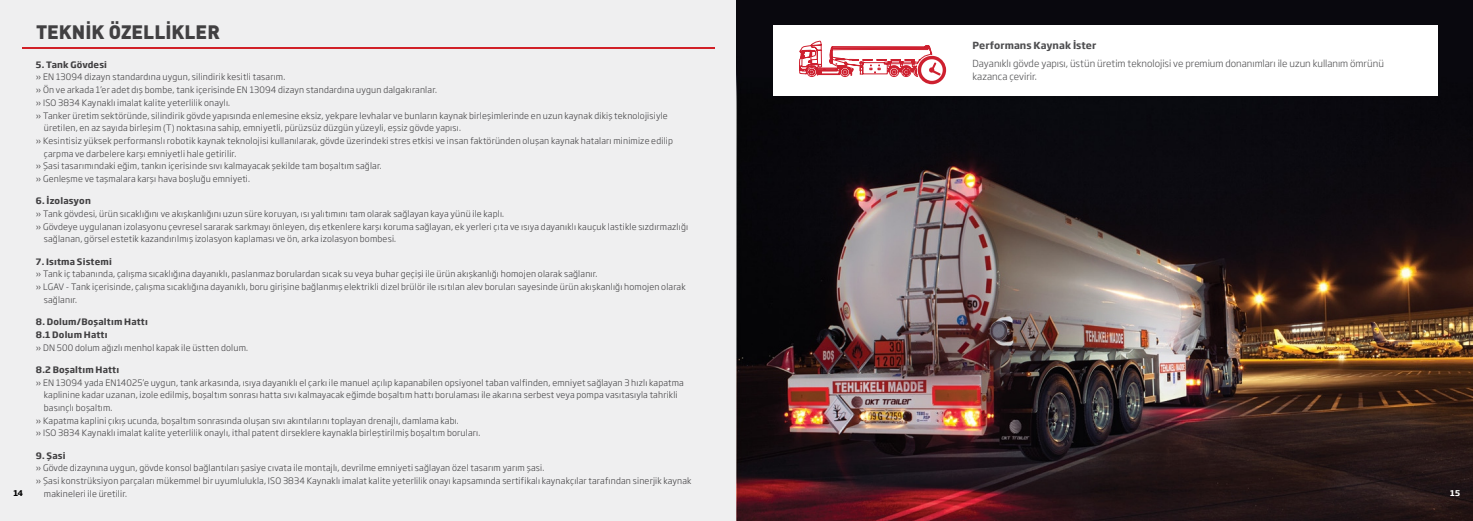
<style>
.page{position:relative;width:1473px;height:521px;background:#fff}
.page>*{position:absolute;margin:0;border:0;box-sizing:border-box;transform-origin:0 0}
.t1{font:900 19.25px "DIN Pro";color:#414042}
.t2{font:300 9.62px/13.1px "Soho Gothic Pro";color:#4f4f51}
.t3{font:700 9.62px "Soho Gothic Pro";color:#4f4f51}
.t4{font:300 8.75px/12.7px "Soho Gothic Pro";letter-spacing:.02em;color:#414042}
.t5{font:700 8.75px/12.7px "Soho Gothic Pro";letter-spacing:.02em;color:#414042}
.t6{font:700 7.88px "Soho Gothic Pro";color:#000}
.t7{font:700 7.88px "Soho Gothic Pro";color:#fff}
</style>
<div class="page">
<div style="left:0;top:0;width:737px;height:521px;background:#efeff0"></div>
<img style="left:737px;top:0;width:736px;height:521px">
<hr style="left:22px;top:48px;width:692px;height:1px;background:#d12027">
<div style="left:773px;top:25px;width:664px;height:71px;background:#fff"></div>
<svg style="left:798px;top:7px;width:148px;height:147px"></svg>
<h1 class="t1" style="left:36px;top:25px;width:185px">TEKNİK ÖZELLİKLER</h1>
<p class="t5" style="left:36px;top:59px;width:73px">5. Tank Gövdesi</p>
<p class="t4" style="left:36px;top:72px;width:251px">» EN 13094 dizayn standardına uygun, silindirik kesitli tasarım.</p>
<p class="t4" style="left:36px;top:84px;width:402px">» Ön ve arkada 1’er adet dış bombe, tank içerisinde EN 13094 dizayn standardına uygun dalgakıranlar.</p>
<p class="t4" style="left:36px;top:97px;width:196px">» ISO 3834 Kaynaklı imalat kalite yeterlilik onaylı.</p>
<p class="t4" style="left:36px;top:110px;width:633px">» Tanker üretim sektöründe, silindirik gövde yapısında enlemesine eksiz, yekpare levhalar ve bunların kaynak birleşimlerinde en uzun kaynak dikiş teknolojisiyle</p>
<p class="t4" style="left:44px;top:122px;width:418px">üretilen, en az sayıda birleşim (T) noktasına sahip, emniyetli, pürüzsüz düzgün yüzeyli, eşsiz gövde yapısı.</p>
<p class="t4" style="left:36px;top:135px;width:638px">» Kesintisiz yüksek performanslı robotik kaynak teknolojisi kullanılarak, gövde üzerindeki stres etkisi ve insan faktöründen oluşan kaynak hataları minimize edilip</p>
<p class="t4" style="left:44px;top:148px;width:194px">çarpma ve darbelere karşı emniyetli hale getirilir.</p>
<p class="t4" style="left:36px;top:160px;width:347px">» Şasi tasarımındaki eğim, tankın içerisinde sıvı kalmayacak şekilde tam boşaltım sağlar.</p>
<p class="t4" style="left:36px;top:173px;width:216px">» Genleşme ve taşmalara karşı hava boşluğu emniyeti.</p>
<p class="t5" style="left:36px;top:195px;width:56px">6. İzolasyon</p>
<p class="t4" style="left:36px;top:208px;width:470px">» Tank gövdesi, ürün sıcaklığını ve akışkanlığını uzun süre koruyan, ısı yalıtımını tam olarak sağlayan kaya yünü ile kaplı.</p>
<p class="t4" style="left:36px;top:221px;width:654px">» Gövdeye uygulanan izolasyonu çevresel sararak sarkmayı önleyen, dış etkenlere karşı koruma sağlayan, ek yerleri çıta ve ısıya dayanıklı kauçuk lastikle sızdırmazlığı</p>
<p class="t4" style="left:44px;top:233px;width:354px">sağlanan, görsel estetik kazandırılmış izolasyon kaplaması ve ön, arka izolasyon bombesi.</p>
<p class="t5" style="left:36px;top:256px;width:77px">7. Isıtma Sistemi</p>
<p class="t4" style="left:36px;top:268px;width:563px">» Tank iç tabanında, çalışma sıcaklığına dayanıklı, paslanmaz borulardan sıcak su veya buhar geçişi ile ürün akışkanlığı homojen olarak sağlanır.</p>
<p class="t4" style="left:36px;top:281px;width:651px">» LGAV - Tank içerisinde, çalışma sıcaklığına dayanıklı, boru girişine bağlanmış elektrikli dizel brülör ile ısıtılan alev boruları sayesinde ürün akışkanlığı homojen olarak</p>
<p class="t4" style="left:44px;top:294px;width:35px">sağlanır.</p>
<p class="t5" style="left:36px;top:316px;width:113px">8. Dolum/Boşaltım Hattı<br>8.1 Dolum Hattı</p>
<p class="t4" style="left:36px;top:342px;width:214px">» DN 500 dolum ağızlı menhol kapak ile üstten dolum.</p>
<p class="t5" style="left:36px;top:364px;width:85px">8.2 Boşaltım Hattı</p>
<p class="t4" style="left:36px;top:377px;width:649px">» EN 13094 yada EN14025’e uygun, tank arkasında, ısıya dayanıklı el çarkı ile manuel açılıp kapanabilen opsiyonel taban valfinden, emniyet sağlayan 3 hızlı kapatma</p>
<p class="t4" style="left:44px;top:389px;width:635px">kaplinine kadar uzanan, izole edilmiş, boşaltım sonrası hatta sıvı kalmayacak eğimde boşaltım hattı borulaması ile akarına serbest veya pompa vasıtasıyla tahrikli</p>
<p class="t4" style="left:44px;top:402px;width:70px">basınçlı boşaltım.</p>
<p class="t4" style="left:36px;top:415px;width:424px">» Kapatma kaplini çıkış ucunda, boşaltım sonrasında oluşan sıvı akıntılarını toplayan drenajlı, damlama kabı.</p>
<p class="t4" style="left:36px;top:427px;width:446px">» ISO 3834 Kaynaklı imalat kalite yeterlilik onaylı, ithal patent dirseklere kaynakla birleştirilmiş boşaltım boruları.</p>
<p class="t5" style="left:36px;top:449px;width:31px">9. Şasi</p>
<p class="t4" style="left:36px;top:462px;width:657px">» Gövde dizaynına uygun, gövde konsol bağlantıları şasiye cıvata ile montajlı, devrilme emniyeti sağlayan özel tasarım yarım şasi.<br>» Şasi konstrüksiyon parçaları mükemmel bir uyumlulukla, ISO 3834 Kaynaklı imalat kalite yeterlilik onayı kapsamında sertifikalı kaynakçılar tarafından sinerjik kaynak</p>
<p class="t3" style="left:972px;top:41px;width:125px">Performans Kaynak İster</p>
<p class="t2" style="left:972px;top:58px;width:413px">Dayanıklı gövde yapısı, üstün üretim teknolojisi ve premium donanımları ile uzun kullanım ömrünü kazanca çevirir.</p>
<p class="t6" style="left:14px;top:489px;width:11px">14</p>
<p class="t4" style="left:44px;top:488px;width:85px">makineleri ile üretilir.</p>
<p class="t7" style="left:1450px;top:490px;width:11px">15</p>
</div>
